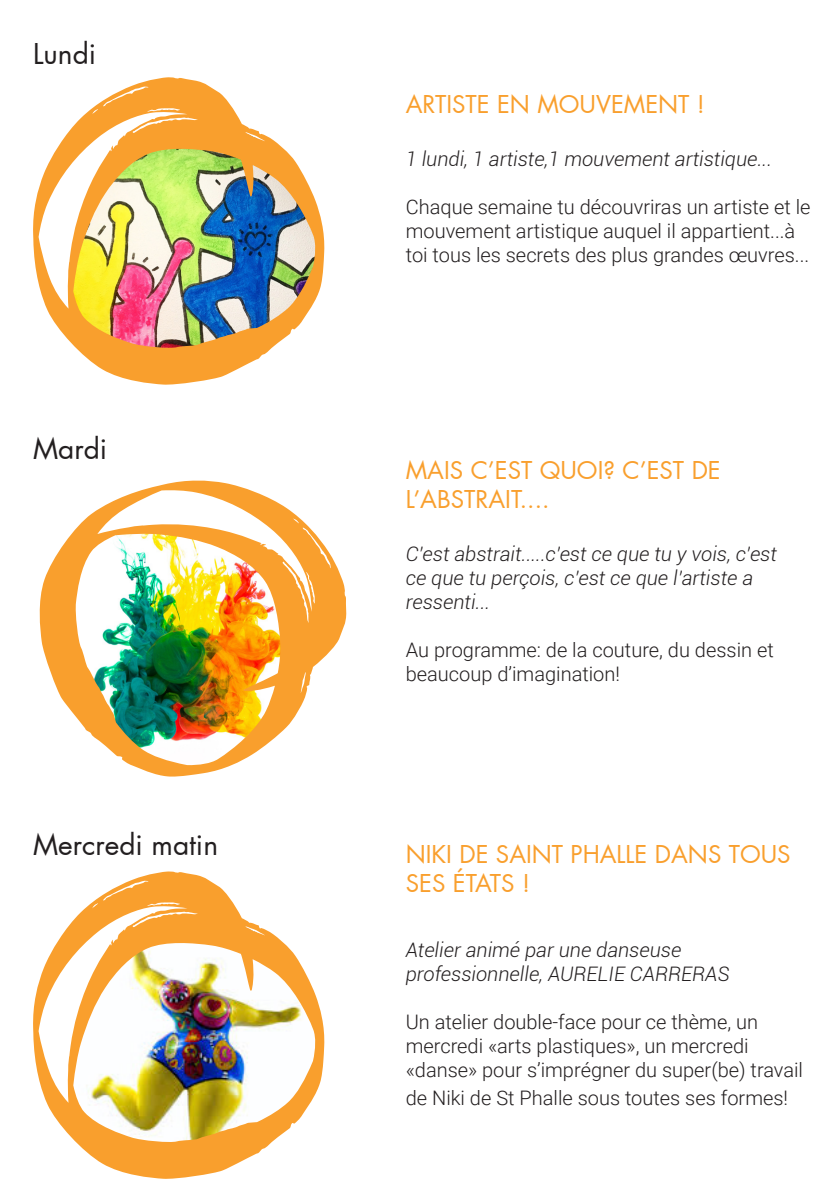
<style>
.page{position:relative;width:840px;height:1191px;background:#fff}
.page>*{position:absolute;margin:0;border:0;box-sizing:border-box;transform-origin:0 0}
.t1{font:28px "Futura";color:#231f20}
.t2{font:24px/28.8px "Futura";color:#f99f2d}
.t3{font:300 20px/24px "Roboto";color:#231f20}
.t4{font:italic 300 20px/24px "Roboto";color:#231f20}
</style>
<div class="page">
<img style="left:33px;top:871px;width:292px;height:308px">
<svg style="left:39px;top:480px;width:307px;height:297px"></svg>
<img style="left:33px;top:77px;width:292px;height:308px">
<p class="t1" style="left:33px;top:36px;width:65px">Lundi</p>
<p class="t1" style="left:33px;top:431px;width:76px">Mardi</p>
<p class="t1" style="left:33px;top:826px;width:186px">Mercredi matin</p>
<p class="t2" style="left:405px;top:90px;width:300px">ARTISTE EN MOUVEMENT !</p>
<p class="t4" style="left:405px;top:146px;width:367px">1 lundi, 1 artiste,1 mouvement artistique...</p>
<p class="t3" style="left:405px;top:194px;width:406px">Chaque semaine tu découvriras un artiste et le mouvement artistique auquel il appartient...à toi tous les secrets des plus grandes œuvres...</p>
<p class="t2" style="left:405px;top:456px;width:316px">MAIS C’EST QUOI? C’EST DE</p>
<p class="t2" style="left:405px;top:485px;width:145px">L’ABSTRAIT....</p>
<p class="t4" style="left:405px;top:541px;width:372px">C’est abstrait.....c’est ce que tu y vois, c’est ce que tu perçois, c’est ce que l’artiste a ressenti...</p>
<p class="t3" style="left:405px;top:637px;width:369px">Au programme: de la couture, du dessin et beaucoup d’imagination!</p>
<p class="t2" style="left:405px;top:840px;width:386px">NIKI DE SAINT PHALLE DANS TOUS<br>SES ÉTATS !</p>
<p class="t4" style="left:405px;top:936px;width:325px">Atelier animé par une danseuse professionnelle, AURELIE CARRERAS</p>
<p class="t3" style="left:405px;top:1008px;width:398px">Un atelier double-face pour ce thème, un mercredi «arts plastiques», un mercredi «danse» pour s’imprégner du super(be) travail</p>
<p class="t3" style="left:405px;top:1085px;width:383px">de Niki de St Phalle sous toutes ses formes!</p>
</div>
